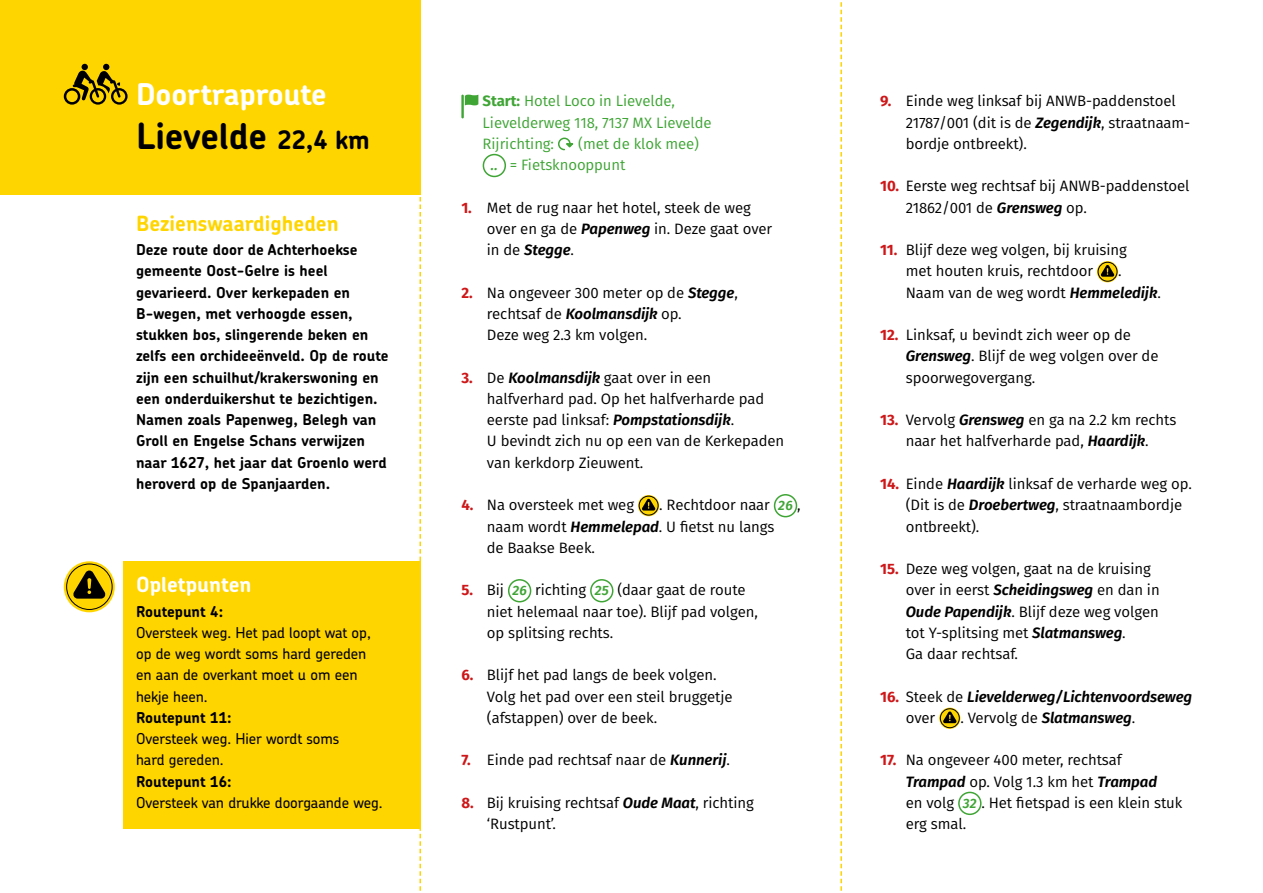
<style>
.page{position:relative;width:1263px;height:893px;background:#fff}
.page>*{position:absolute;margin:0;border:0;box-sizing:border-box;transform-origin:0 0}
.t1{font:700 36px "Chevin Pro";letter-spacing:-.005em;color:#000}
.t2{font:700 30px "Chevin Pro";letter-spacing:-.005em;color:#fff}
.t3{font:700 21px "Chevin Pro";color:#ffd500}
.t4{font:700 21px "Chevin Pro";color:#fff}
.t5{font:15px/21.3px "Fira Sans";letter-spacing:-.005em;color:#000}
.t6{font:700 15px/21.3px "Chevin Pro";color:#000}
.t7{font:500 15px/21.3px "Chevin Pro";letter-spacing:-.005em;color:#000}
.t8{font:15px/21.3px "Fira Sans";letter-spacing:-.005em;color:#3fa535}
.t9{font:italic 600 15px/21.3px "Fira Sans";letter-spacing:-.005em;color:#000}
.s1{font-weight:700}
.s2{font-size:25.5px}
.s3{font-weight:600;font-style:italic;font-size:13.5px}
.s4{font-weight:700;color:#cd1719}
.s5{font-weight:600;font-style:italic}
.s6{font-weight:600;font-style:italic;font-size:13.5px;color:#3fa535}
.s7{font-weight:700;font-style:normal;color:#cd1719}
.s8{font-weight:400;font-style:normal}
</style>
<div class="page">
<div style="left:0;top:0;width:421px;height:195px;background:#ffd500"></div>
<svg style="left:64px;top:64px;width:64px;height:41px"></svg>
<div style="left:81px;top:64px;width:7px;height:6px;background:#000;border-radius:50%"></div>
<svg style="left:419px;top:197px;width:2px;height:694px"></svg>
<svg style="left:840px;top:2px;width:2px;height:889px"></svg>
<svg style="left:558px;top:137px;width:16px;height:14px"></svg>
<div style="left:483px;top:154px;width:23px;height:23px;border:2px solid #3fa535;border-radius:50%"></div>
<svg style="left:638px;top:495px;width:21px;height:21px"></svg>
<div style="left:639px;top:496px;width:19px;height:19px;border:1px solid #000;border-radius:50%"></div>
<svg style="left:642px;top:499px;width:13px;height:12px"></svg>
<div style="left:774px;top:494px;width:23px;height:23px;border:2px solid #3fa535;border-radius:50%"></div>
<div style="left:508px;top:579px;width:23px;height:23px;border:2px solid #3fa535;border-radius:50%"></div>
<div style="left:590px;top:579px;width:23px;height:23px;border:2px solid #3fa535;border-radius:50%"></div>
<hr style="left:461px;top:95px;width:3px;height:23px;background:#3fa535">
<svg style="left:465px;top:95px;width:13px;height:10px"></svg>
<svg style="left:1097px;top:261px;width:21px;height:21px"></svg>
<div style="left:1098px;top:262px;width:19px;height:19px;border:1px solid #000;border-radius:50%"></div>
<svg style="left:1101px;top:265px;width:13px;height:12px"></svg>
<svg style="left:939px;top:708px;width:21px;height:21px"></svg>
<div style="left:940px;top:709px;width:19px;height:19px;border:1px solid #000;border-radius:50%"></div>
<svg style="left:943px;top:711px;width:13px;height:12px"></svg>
<div style="left:958px;top:792px;width:23px;height:23px;border:2px solid #3fa535;border-radius:50%"></div>
<div style="left:123px;top:561px;width:298px;height:268px;background:#ffd500"></div>
<svg style="left:64px;top:561px;width:51px;height:51px"></svg>
<div style="left:66px;top:564px;width:46px;height:46px;border:1px solid #000;border-radius:50%"></div>
<svg style="left:73px;top:570px;width:32px;height:29px"></svg>
<h2 class="t2" style="left:136px;top:74px;width:192px">Doortraproute</h2>
<p class="t8" style="left:483px;top:90px;width:231px"><span class="s1">Start:</span> Hotel Loco in Lievelde,<br>Lievelderweg 118, 7137 MX Lievelde<br>Rijrichting:</p>
<h1 class="t1" style="left:136px;top:113px;width:235px">Lievelde <span class="s2">22,4 km</span></h1>
<p class="t8" style="left:491px;top:133px;width:210px;text-indent:87px">(met de klok mee) <span class="s3">..</span> = Fietsknooppunt</p>
<p class="t5" style="left:487px;top:196px;width:287px;text-indent:-26px"><span class="s4">1.</span> Met de rug naar het hotel, steek de weg over en ga de <span class="s5">Papenweg</span> in. Deze gaat over in de <span class="s5">Stegge</span>.</p>
<p class="t5" style="left:487px;top:281px;width:252px;text-indent:-26px"><span class="s4">2.</span> Na ongeveer 300 meter op de <span class="s5">Stegge</span>, rechtsaf de <span class="s5">Koolmansdijk</span> op.<br>Deze weg 2.3 km volgen.</p>
<p class="t5" style="left:487px;top:366px;width:299px;text-indent:-26px"><span class="s4">3.</span> De <span class="s5">Koolmansdijk</span> gaat over in een halfverhard pad. Op het halfverharde pad eerste pad linksaf: <span class="s5">Pompstationsdijk</span>.<br>U bevindt zich nu op een van de Kerkepaden van kerkdorp Zieuwent.</p>
<p class="t5" style="left:461px;top:494px;width:174px"><span class="s4">4.</span> Na oversteek met weg</p>
<h3 class="t3" style="left:136px;top:209px;width:204px">Bezienswaardigheden</h3>
<p class="t6" style="left:136px;top:239px;width:254px">Deze route door de Achterhoekse gemeente Oost-Gelre is heel gevarieerd. Over kerkepaden en B-wegen, met verhoogde essen, stukken bos, slingerende beken en zelfs een orchideeënveld. Op de route zijn een schuilhut/krakerswoning en een onderduikershut te bezichtigen.<br>Namen zoals Papenweg, Belegh van Groll en Engelse Schans verwijzen naar 1627, het jaar dat Groenlo werd heroverd op de Spanjaarden.</p>
<p class="t5" style="left:487px;top:494px;width:315px;text-indent:172px">. Rechtdoor naar <span class="s6">26</span> , naam wordt <span class="s5">Hemmelepad</span>. U fietst nu langs<br>de Baakse Beek.</p>
<p class="t5" style="left:487px;top:579px;width:273px;text-indent:-26px"><span class="s4">5.</span> Bij <span class="s6">26</span> richting <span class="s6">25</span> (daar gaat de route niet helemaal naar toe). Blijf pad volgen, op splitsing rechts.</p>
<p class="t5" style="left:487px;top:664px;width:247px;text-indent:-26px"><span class="s4">6.</span> Blijf het pad langs de beek volgen.<br>Volg het pad over een steil bruggetje (afstappen) over de beek.</p>
<p class="t5" style="left:461px;top:749px;width:270px"><span class="s4">7.</span> Einde pad rechtsaf naar de <span class="s5">Kunnerij</span>.</p>
<p class="t5" style="left:487px;top:792px;width:268px;text-indent:-26px"><span class="s4">8.</span> Bij kruising rechtsaf <span class="s5">Oude Maat</span>, richting ‘Rustpunt’.</p>
<h3 class="t4" style="left:136px;top:571px;width:117px">Opletpunten</h3>
<p class="t6" style="left:136px;top:600px;width:89px">Routepunt 4:</p>
<p class="t7" style="left:136px;top:621px;width:236px">Oversteek weg. Het pad loopt wat op, op de weg wordt soms hard gereden en aan de overkant moet u om een hekje heen.</p>
<p class="t6" style="left:136px;top:707px;width:97px">Routepunt 11:</p>
<p class="t7" style="left:136px;top:728px;width:205px">Oversteek weg. Hier wordt soms hard gereden.</p>
<p class="t6" style="left:136px;top:770px;width:97px">Routepunt 16:</p>
<p class="t7" style="left:136px;top:791px;width:248px">Oversteek van drukke doorgaande weg.</p>
<p class="t5" style="left:906px;top:90px;width:284px;text-indent:-26px"><span class="s4">9.</span> Einde weg linksaf bij ANWB-paddenstoel<br>21787/001 (dit is de <span class="s5">Zegendijk</span>, straatnaam&shy;bordje ontbreekt).</p>
<p class="t5" style="left:906px;top:175px;width:285px;text-indent:-26px"><span class="s4">10.</span> Eerste weg rechtsaf bij ANWB-paddenstoel<br>21862/001 de <span class="s5">Grensweg</span> op.</p>
<p class="t5" style="left:880px;top:239px;width:248px;text-align:center"><span class="s4">11.</span> Blijf deze weg volgen, bij kruising met houten kruis, rechtdoor</p>
<p class="t5" style="left:906px;top:260px;width:257px;text-indent:212px">.<br>Naam van de weg wordt <span class="s5">Hemmeledijk</span>.</p>
<p class="t5" style="left:906px;top:324px;width:254px;text-indent:-26px"><span class="s4">12.</span> Linksaf, u bevindt zich weer op de<br><span class="s5">Grensweg</span>. Blijf de weg volgen over de spoorwegovergang.</p>
<p class="t5" style="left:880px;top:409px;width:298px;text-align:center"><span class="s4">13.</span> Vervolg <span class="s5">Grensweg</span> en ga na 2.2 km rechts naar het halfverharde pad, <span class="s5">Haardijk</span>.</p>
<p class="t5" style="left:906px;top:473px;width:288px;text-indent:-26px"><span class="s4">14.</span> Einde <span class="s5">Haardijk</span> linksaf de verharde weg op. (Dit is de <span class="s5">Droebertweg</span>, straatnaambordje ontbreekt).</p>
<p class="t5" style="left:906px;top:558px;width:255px;text-indent:-26px"><span class="s4">15.</span> Deze weg volgen, gaat na de kruising over in eerst <span class="s5">Scheidingsweg</span> en dan in <span class="s5">Oude Papendijk</span>. Blijf deze weg volgen tot Y-splitsing met <span class="s5">Slatmansweg</span>.<br>Ga daar rechtsaf.</p>
<p class="t9" style="left:906px;top:685px;width:288px;text-indent:-26px"><span class="s7">16.</span> <span class="s8">Steek de</span> Lievelderweg/Lichtenvoordseweg <span class="s8">over</span></p>
<p class="t5" style="left:960px;top:707px;width:176px">. Vervolg de <span class="s5">Slatmansweg</span>.</p>
<p class="t5" style="left:906px;top:749px;width:278px;text-indent:-26px"><span class="s4">17.</span> Na ongeveer 400 meter, rechtsaf<br><span class="s5">Trampad</span> op. Volg 1.3 km het <span class="s5">Trampad<br></span>en volg <span class="s6">32</span> . Het fietspad is een klein stuk erg smal.</p>
</div>
